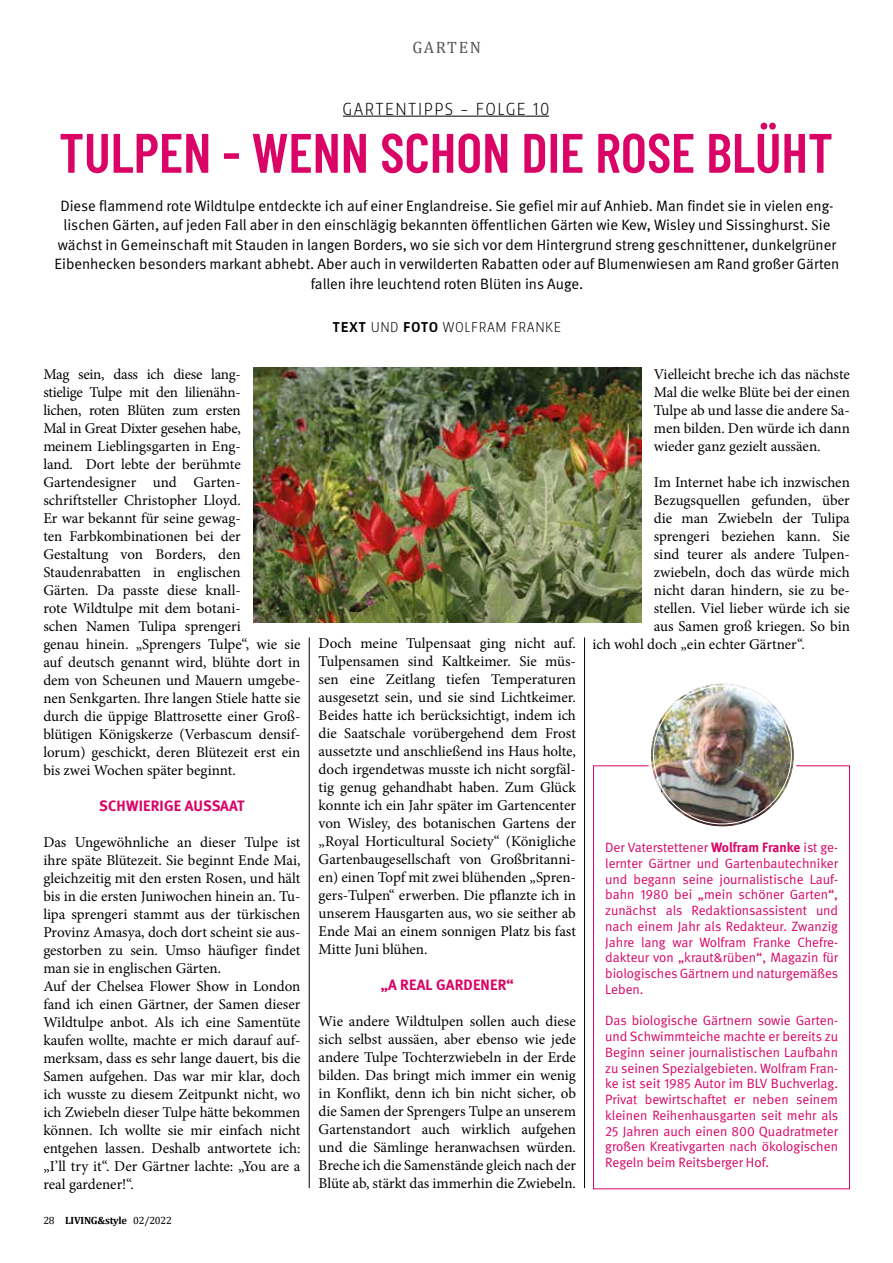
<style>
.page{position:relative;width:893px;height:1263px;background:#fff}
.page>*{position:absolute;margin:0;border:0;box-sizing:border-box;transform-origin:0 0}
.t1{font:600 55.5px "Barlow Condensed";color:#d90466}
.t2{font:300 16.5px "Encode Sans Compressed";letter-spacing:.13em;color:#000}
.t3{font:16.5px "Cambria";letter-spacing:.1em;color:#575756}
.t4{font:15px/18px "Minion Pro";color:#000;text-align:justify}
.t5{font:15px/19.5px "DGUV Meta";color:#000;text-align:center}
.t6{font:700 15px "DGUV Meta";letter-spacing:.01em;color:#d90466}
.t7{font:13.5px/15.8px "DGUV Meta";color:#d90466;text-align:justify}
.t8{font:300 13.5px "Encode Sans Compressed";letter-spacing:.09em;color:#000}
.t9{font:700 10.5px "Cambria";letter-spacing:-.02em;color:#000}
.s1{font-family:"Minion Pro"}
.s2{font-weight:400}
.s3{font-weight:700}
</style>
<div class="page">
<img style="left:254px;top:368px;width:387px;height:255px">
<hr style="left:343px;top:116px;width:206px;height:1px;background:#000">
<hr style="left:309px;top:637px;width:1px;height:551px;background:#000">
<hr style="left:584px;top:637px;width:1px;height:551px;background:#000">
<div style="left:593px;top:765px;width:257px;height:424px;border:1px solid #d90466"></div>
<img style="left:651px;top:683px;width:143px;height:143px;border-radius:71px">
<div style="left:648px;top:680px;width:149px;height:149px;border:3px solid #fff;border-radius:50%"></div>
<p class="t3" style="left:412px;top:38px;width:70px">GARTEN</p>
<p class="t2" style="left:343px;top:98px;width:208px">GARTENTIPPS – FOLGE 10</p>
<h1 class="t1" style="left:59px;top:118px;width:775px">TULPEN - WENN SCHON DIE ROSE BLÜHT</h1>
<p class="t5" style="left:55px;top:196px;width:786px">Diese flammend rote Wildtulpe entdeckte ich auf einer Englandreise. Sie gefiel mir auf Anhieb. Man findet sie in vielen eng&shy;lischen Gärten, auf jeden Fall aber in den einschlägig bekannten öffentlichen Gärten wie Kew, Wisley und Sissinghurst. <span class="s1">S</span>ie wächst in Gemeinschaft mit Stauden in langen Borders, wo sie sich vor dem Hintergrund streng geschnittener, dunkelgrüner Eibenhecken besonders markant abhebt. Aber auch in verwilderten Rabatten oder auf Blumenwiesen am Rand großer Gärten fallen ihre leuchtend roten Blüten ins Auge.</p>
<p class="t4" style="left:43px;top:365px;width:259px;text-align:left">Mag sein, dass ich diese lang-<br>stielige Tulpe mit den lilienähn-<br>lichen, roten Blüten zum ersten<br>Mal in Great Dixter gesehen habe,<br>meinem Lieblingsgarten in Eng-<br>land. Dort lebte der berühmte Gartendesigner und Garten&shy;schriftsteller Christopher Lloyd.<br>Er war bekannt für seine gewag-<br>ten Farbkombinationen bei der Gestaltung von Borders, den Staudenrabatten in englischen<br>Gärten. Da passte diese knall-<br>rote Wildtulpe mit dem botani-<br>schen Namen Tulipa sprengeri<br>genau hinein. „Sprengers Tulpe“, wie sie auf deutsch genannt wird, blühte dort in dem von Scheunen und Mauern umgebe&shy;nen Senkgarten. Ihre langen Stiele hatte sie durch die üppige Blattrosette einer Groß&shy;blütigen Königskerze (Verbascum densif&shy;lorum) geschickt, deren Blütezeit erst ein bis zwei Wochen später beginnt.</p>
<p class="t6" style="left:99px;top:797px;width:147px">SCHWIERIGE AUSSAAT</p>
<p class="t4" style="left:43px;top:833px;width:259px;text-align:left">Das Ungewöhnliche an dieser Tulpe ist ihre späte Blütezeit. Sie beginnt Ende Mai, gleichzeitig mit den ersten Rosen, und hält bis in die ersten Juniwochen hinein an. Tu&shy;lipa sprengeri stammt aus der türkischen Provinz Amasya, doch dort scheint sie aus&shy;gestorben zu sein. Umso häufiger findet man sie in englischen Gärten.<br>Auf der Chelsea Flower Show in London fand ich einen Gärtner, der Samen dieser Wildtulpe anbot. Als ich eine Samentüte kaufen wollte, machte er mich darauf auf&shy;merksam, dass es sehr lange dauert, bis die Samen aufgehen. Das war mir klar, doch ich wusste zu diesem Zeitpunkt nicht, wo ich Zwiebeln dieser Tulpe hätte bekommen können. Ich wollte sie mir einfach nicht entgehen lassen. Deshalb antwortete ich: „I’ll try it“. Der Gärtner lachte: „You are a real gardener!“.</p>
<p class="t9" style="left:43px;top:1213px;width:130px"><span class="s2">28</span> LIVING&amp;style <span class="s2">02/2022</span></p>
<p class="t8" style="left:333px;top:319px;width:230px"><span class="s3">TEXT</span> UND <span class="s3">FOTO</span> WOLFRAM FRANKE</p>
<p class="t4" style="left:319px;top:635px;width:259px">Doch meine Tulpensaat ging nicht auf.<br>Tulpensamen sind Kaltkeimer. Sie müs&shy;sen eine Zeitlang tiefen Temperaturen ausgesetzt sein, und sie sind Lichtkeimer.<br>Beides hatte ich berücksichtigt, indem ich die Saatschale vorübergehend dem Frost aussetzte und anschließend ins Haus holte, doch irgendetwas musste ich nicht sorgfäl&shy;tig genug gehandhabt haben. Zum Glück konnte ich ein Jahr später im Gartencenter von Wisley, des botanischen Gartens der „Royal Horticultural Society“ (Königliche Gartenbaugesellschaft von Großbritanni&shy;en) einen Topf mit zwei blühenden „Spren&shy;gers-Tulpen“ erwerben. Die pflanzte ich in unserem Hausgarten aus, wo sie seither ab Ende Mai an einem sonnigen Platz bis fast Mitte Juni blühen.</p>
<p class="t6" style="left:381px;top:976px;width:134px">„A REAL GARDENER“</p>
<p class="t4" style="left:319px;top:1013px;width:259px">Wie andere Wildtulpen sollen auch diese sich selbst aussäen, aber ebenso wie jede andere Tulpe Tochterzwiebeln in der Erde bilden. Das bringt mich immer ein wenig in Konflikt, denn ich bin nicht sicher, ob die Samen der Sprengers Tulpe an unserem Gartenstandort auch wirklich aufgehen und die Sämlinge heranwachsen würden.<br>Breche ich die Samenstände gleich nach der Blüte ab, stärkt das immerhin die Zwiebeln.</p>
<p class="t4" style="left:654px;top:366px;width:198px">Vielleicht breche ich das nächste Mal die welke Blüte bei der einen Tulpe ab und lasse die andere Sa&shy;men bilden. Den würde ich dann wieder ganz gezielt aussäen.</p>
<p class="t4" style="left:654px;top:474px;width:198px">Im Internet habe ich inzwischen</p>
<p class="t4" style="left:654px;top:492px;width:198px">Bezugsquellen gefunden, über</p>
<p class="t4" style="left:654px;top:510px;width:198px">die man Zwiebeln der Tulipa</p>
<p class="t4" style="left:654px;top:528px;width:198px">sprengeri beziehen kann. Sie</p>
<p class="t4" style="left:654px;top:546px;width:198px">sind teurer als andere Tulpen-</p>
<p class="t4" style="left:654px;top:564px;width:198px">zwiebeln, doch das würde mich</p>
<p class="t4" style="left:654px;top:582px;width:198px">nicht daran hindern, sie zu be-</p>
<p class="t4" style="left:654px;top:600px;width:198px">stellen. Viel lieber würde ich sie</p>
<p class="t4" style="left:654px;top:618px;width:198px">aus Samen groß kriegen. So bin</p>
<p class="t4" style="left:593px;top:636px;width:214px">ich wohl doch „ein echter Gärtner“.</p>
<p class="t7" style="left:605px;top:840px;width:234px">Der Vaterstettener <span class="s3">Wolfram Franke</span> ist ge&shy;lernter Gärtner und Gartenbautechniker und begann seine journalistische Lauf&shy;bahn 1980 bei „mein schöner Garten“, zunächst als Redaktionsassistent und nach einem Jahr als Redakteur. Zwanzig Jahre lang war Wolfram Franke Chefre&shy;dakteur von „kraut&amp;rüben“, Magazin für biologisches Gärtnern und naturgemäßes Leben.</p>
<p class="t7" style="left:605px;top:1013px;width:234px">Das biologische Gärtnern sowie Garten&shy;und Schwimmteiche machte er bereits zu Beginn seiner journalistischen Laufbahn zu seinen Spezialgebieten. Wolfram Fran&shy;ke ist seit 1985 Autor im BLV Buchverlag.<br>Privat bewirtschaftet er neben seinem kleinen Reihenhausgarten seit mehr als 25 Jahren auch einen 800 Quadratmeter großen Kreativgarten nach ökologischen Regeln beim Reitsberger Hof.</p>
</div>
